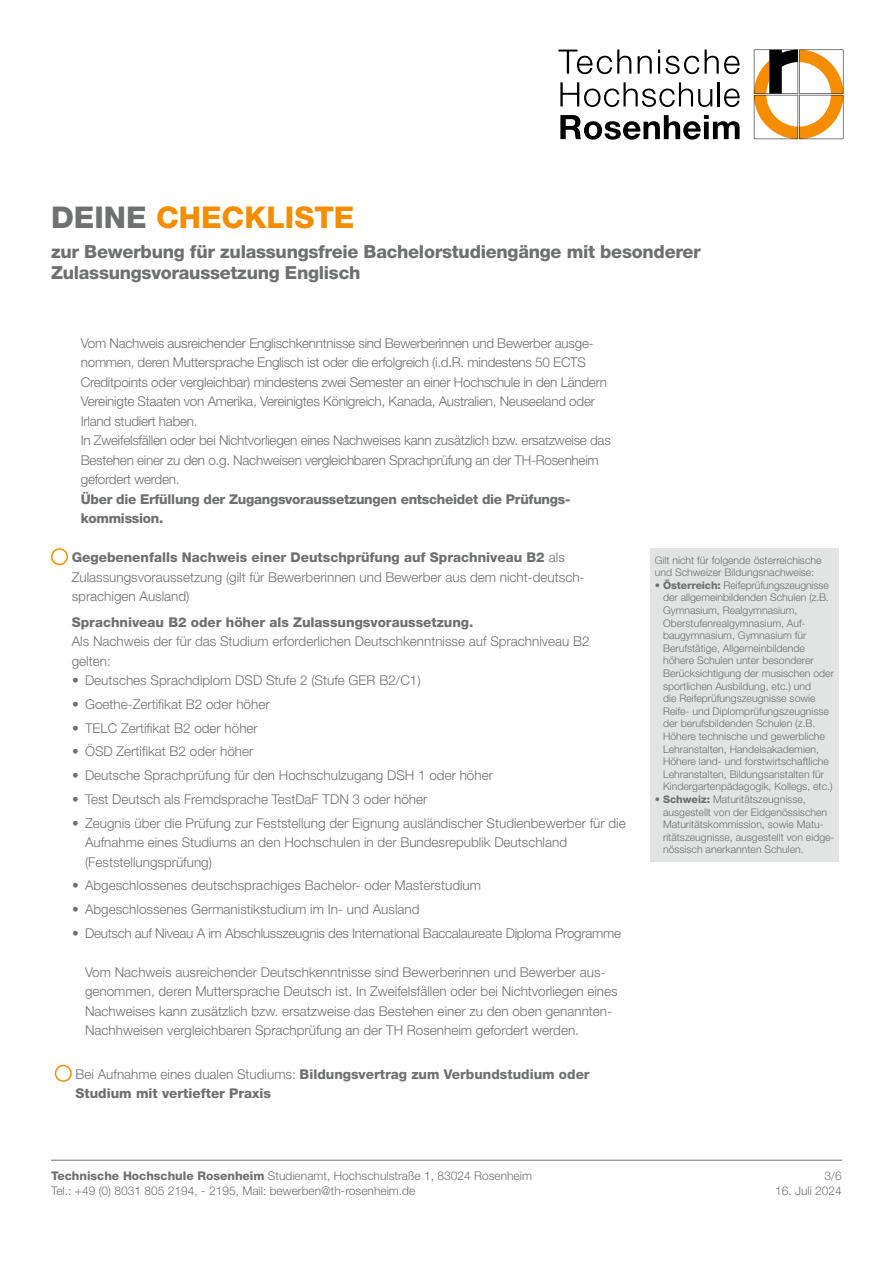
<style>
.page{position:relative;width:893px;height:1263px;background:#fff}
.page>*{position:absolute;margin:0;border:0;box-sizing:border-box;transform-origin:0 0}
.t1{font:800 30px "Helvetica Neue LT Pro";color:#f48e00}
.t2{font:800 18px/21.6px "Helvetica Neue LT Pro";letter-spacing:-.015em;color:#6f7070}
.t3{font:300 13.5px/19.5px "Helvetica Neue LT Pro";color:#6f7070}
.t4{font:300 13.5px/19.5px "Helvetica Neue LT Pro";letter-spacing:-.02em;color:#6f7070}
.t5{font:800 13.5px/19.5px "Helvetica Neue LT Pro";color:#6f7070}
.t6{font:800 13.5px/19.5px "Helvetica Neue LT Pro";letter-spacing:-.02em;color:#6f7070}
.t7{font:300 12px/14.4px "Helvetica Neue LT Pro";color:#6f7070}
.t8{font:300 10.5px/12.6px "Helvetica Neue LT Pro";color:#6f7070}
.s1{color:#6f7070}
.s2{font-weight:800}
.s3{font-weight:300}
</style>
<div class="page">
<svg style="left:560px;top:82px;width:152px;height:25px"></svg>
<hr style="left:718px;top:82px;width:2px;height:24px;background:#000">
<svg style="left:724px;top:89px;width:16px;height:18px"></svg>
<svg style="left:560px;top:115px;width:180px;height:25px"></svg>
<svg style="left:558px;top:50px;width:73px;height:24px"></svg>
<svg style="left:638px;top:56px;width:14px;height:18px"></svg>
<svg style="left:658px;top:50px;width:41px;height:24px"></svg>
<svg style="left:705px;top:50px;width:35px;height:24px"></svg>
<svg style="left:754px;top:50px;width:89px;height:89px"></svg>
<hr style="left:51px;top:1160px;width:791px;height:1px;background:#6f7070">
<div style="left:51px;top:548px;width:17px;height:17px;border:2px solid #f48e00;border-radius:50%"></div>
<div style="left:55px;top:1065px;width:17px;height:17px;border:2px solid #f48e00;border-radius:50%"></div>
<div style="left:651px;top:548px;width:188px;height:313px;background:#e2e3e3"></div>
<h1 class="t1" style="left:51px;top:199px;width:305px"><span class="s1">DEINE</span> CHECKLISTE</h1>
<h2 class="t2" style="left:51px;top:241px;width:651px">zur Bewerbung für zulassungsfreie Bachelorstudiengänge mit besonderer<br>Zulassungsvoraussetzung Englisch</h2>
<p class="t4" style="left:81px;top:333px;width:531px">Vom Nachweis ausreichender Englischkenntnisse sind Bewerberinnen und Bewerber ausge&shy;nommen, deren Muttersprache Englisch ist oder die erfolgreich (i.d.R. mindestens 50 ECTS Creditpoints oder vergleichbar) mindestens zwei Semester an einer Hochschule in den Ländern Vereinigte Staaten von Amerika, Vereinigtes Königreich, Kanada, Australien, Neuseeland oder Irland studiert haben.<br>In Zweifelsfällen oder bei Nichtvorliegen eines Nachweises kann zusätzlich bzw. ersatzweise das Bestehen einer zu den o.g. Nachweisen vergleichbaren Sprachprüfung an der TH-Rosenheim gefordert werden.</p>
<p class="t6" style="left:81px;top:489px;width:491px">Über die Erfüllung der Zugangsvoraussetzungen entscheidet die Prüfungs&shy;kommission.</p>
<p class="t3" style="left:72px;top:547px;width:514px"><span class="s2">Gegebenenfalls Nachweis einer Deutschprüfung auf Sprachniveau B2</span> als<br>Zulassungsvoraussetzung (gilt für Bewerberinnen und Bewerber aus dem nicht-deutsch&shy;sprachigen Ausland)</p>
<p class="t5" style="left:72px;top:612px;width:403px">Sprachniveau B2 oder höher als Zulassungsvoraussetzung.</p>
<p class="t3" style="left:72px;top:631px;width:519px">Als Nachweis der für das Studium erforderlichen Deutschkenntnisse auf Sprachniveau B2 gelten:</p>
<p class="t3" style="left:72px;top:670px;width:350px">• Deutsches Sprachdiplom DSD Stufe 2 (Stufe GER B2/C1)</p>
<p class="t3" style="left:72px;top:694px;width:199px">• Goethe-Zertifikat B2 oder höher</p>
<p class="t3" style="left:72px;top:718px;width:187px">• TELC Zertifikat B2 oder höher</p>
<p class="t3" style="left:72px;top:742px;width:183px">• ÖSD Zertifikat B2 oder höher</p>
<p class="t3" style="left:72px;top:765px;width:422px">• Deutsche Sprachprüfung für den Hochschulzugang DSH 1 oder höher</p>
<p class="t3" style="left:72px;top:789px;width:357px">• Test Deutsch als Fremdsprache TestDaF TDN 3 oder höher</p>
<p class="t3" style="left:85px;top:813px;width:542px;text-indent:-13px">• Zeugnis über die Prüfung zur Feststellung der Eignung ausländischer Studienbewerber für die<br>Aufnahme eines Studiums an den Hochschulen in der Bundesrepublik Deutschland (Feststellungsprüfung)</p>
<p class="t3" style="left:72px;top:876px;width:410px">• Abgeschlossenes deutschsprachiges Bachelor- oder Masterstudium</p>
<p class="t3" style="left:72px;top:899px;width:349px">• Abgeschlossenes Germanistikstudium im In- und Ausland</p>
<p class="t4" style="left:72px;top:923px;width:550px">• Deutsch auf Niveau A im Abschlusszeugnis des International Baccalaureate Diploma Programme</p>
<p class="t3" style="left:85px;top:962px;width:534px">Vom Nachweis ausreichender Deutschkenntnisse sind Bewerberinnen und Bewerber aus&shy;genommen, deren Muttersprache Deutsch ist. In Zweifelsfällen oder bei Nichtvorliegen eines Nachweises kann zusätzlich bzw. ersatzweise das Bestehen einer zu den oben genannten-Nachhweisen vergleichbaren Sprachprüfung an der TH Rosenheim gefordert werden.</p>
<p class="t5" style="left:76px;top:1064px;width:516px"><span class="s3">Bei Aufnahme eines dualen Studiums:</span> Bildungsvertrag zum Verbundstudium oder<br>Studium mit vertiefter Praxis</p>
<p class="t8" style="left:655px;top:553px;width:168px">Gilt nicht für folgende österreichische und Schweizer Bildungsnachweise:</p>
<p class="t8" style="left:663px;top:578px;width:172px;text-indent:-8px">• <span class="s2">Österreich:</span> Reifeprüfungszeugnisse der allgemeinbildenden Schulen (z.B.<br>Gymnasium, Realgymnasium, Oberstufenrealgymnasium, Auf&shy;baugymnasium, Gymnasium für Berufstätige, Allgemeinbildende höhere Schulen unter besonderer Berücksichtigung der musischen oder sportlichen Ausbildung, etc.) und<br>die Reifeprüfungszeugnisse sowie Reife- und Diplomprüfungszeugnisse der berufsbildenden Schulen (z.B.<br>Höhere technische und gewerbliche Lehranstalten, Handelsakademien, Höhere land- und forstwirtschaftliche Lehranstalten, Bildungsanstalten für Kindergartenpädagogik, Kollegs, etc.)</p>
<p class="t8" style="left:663px;top:793px;width:173px;text-indent:-8px">• <span class="s2">Schweiz:</span> Maturitätszeugnisse, ausgestellt von der Eidgenössischen Maturitätskommission, sowie Matu&shy;ritätszeugnisse, ausgestellt von eidge&shy;nössisch anerkannten Schulen.</p>
<p class="t7" style="left:51px;top:1169px;width:483px"><span class="s2">Technische Hochschule Rosenheim</span> Studienamt, Hochschulstraße 1, 83024 Rosenheim<br>Tel.: +49 (0) 8031 805 2194, - 2195, Mail: bewerben@th-rosenheim.de</p>
<p class="t7" style="left:825px;top:1169px;width:19px">3/6</p>
<p class="t7" style="left:775px;top:1183px;width:68px">16. Juli 2024</p>
</div>
